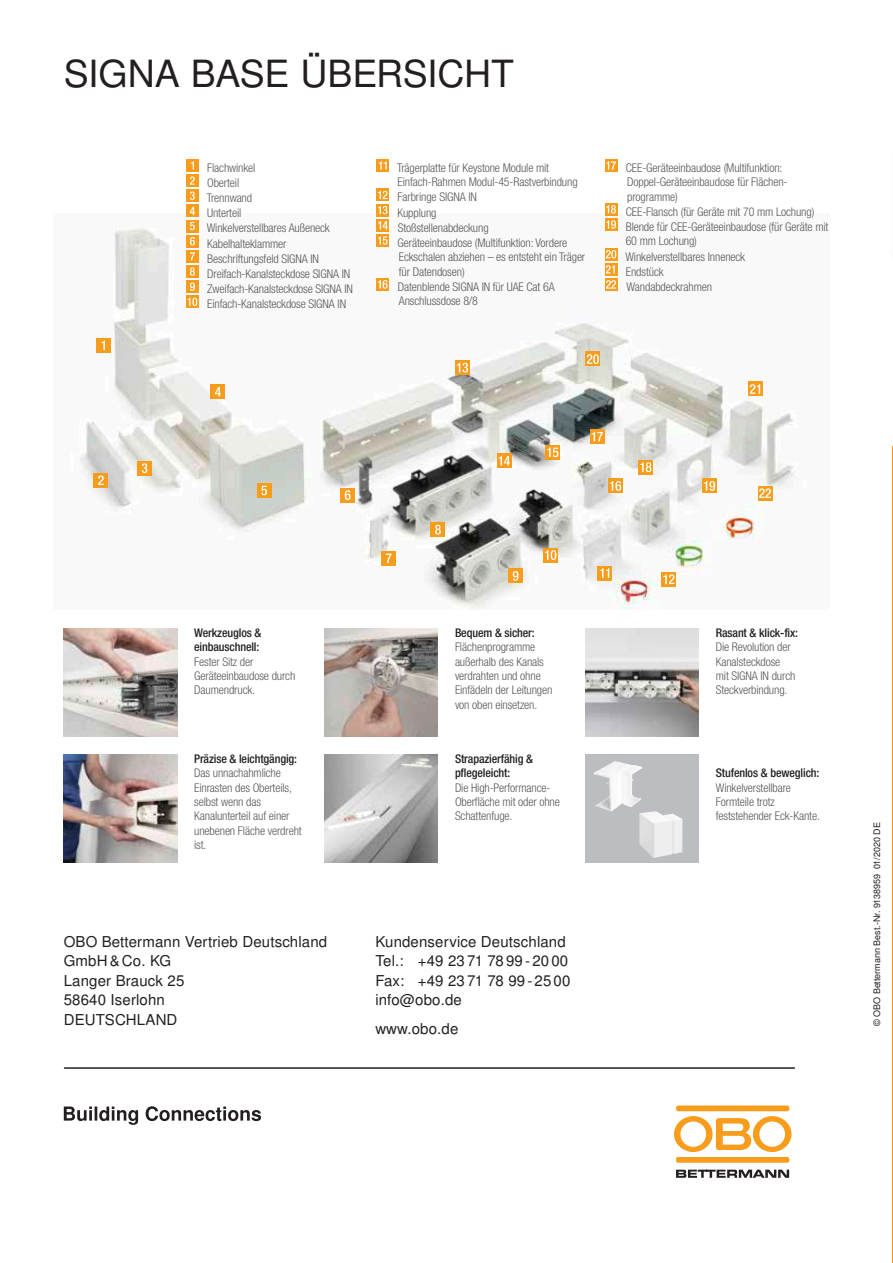
<style>
.page{position:relative;width:893px;height:1263px;background:#fff}
.page>*{position:absolute;margin:0;border:0;box-sizing:border-box;transform-origin:0 0}
.t1{font:37.5px "Nimbus San LOT";letter-spacing:-.01em;color:#231f20}
.t2{font:15px/19.5px "Nimbus San LOT";letter-spacing:.01em;color:#231f20}
.t3{font:500 condensed 13.5px "Helvetica Neue LT Std";color:#fff}
.t4{font:300 condensed 12px/14.4px "Helvetica Neue LT Std";letter-spacing:-.01em;color:#57585a}
.t5{font:500 condensed 12px/14.4px "Helvetica Neue LT Std";letter-spacing:-.01em;color:#231f20}
.t6{font:9px "Nimbus San LOT";color:#231f20}
</style>
<div class="page">
<img style="left:79px;top:213px;width:718px;height:396px">
<div style="left:585px;top:754px;width:114px;height:108px;background:#bcbdc0"></div>
<img style="left:585px;top:628px;width:114px;height:108px">
<img style="left:64px;top:754px;width:113px;height:108px">
<img style="left:64px;top:628px;width:113px;height:108px">
<img style="left:325px;top:754px;width:113px;height:108px">
<img style="left:325px;top:628px;width:113px;height:108px">
<div style="left:585px;top:351px;width:15px;height:15px;background:#f89c1c"></div>
<svg style="left:587px;top:354px;width:12px;height:10px"></svg>
<svg style="left:748px;top:381px;width:15px;height:15px"></svg>
<svg style="left:750px;top:384px;width:10px;height:10px"></svg>
<div style="left:758px;top:486px;width:14px;height:15px;background:#f89c1c"></div>
<img style="left:594px;top:761px;width:47px;height:51px">
<img style="left:639px;top:811px;width:43px;height:47px">
<div style="left:186px;top:159px;width:13px;height:13px;background:#f89c1c"></div>
<svg style="left:191px;top:161px;width:3px;height:8px"></svg>
<div style="left:186px;top:174px;width:13px;height:13px;background:#f89c1c"></div>
<svg style="left:190px;top:176px;width:5px;height:9px"></svg>
<div style="left:186px;top:189px;width:13px;height:13px;background:#f89c1c"></div>
<svg style="left:190px;top:192px;width:5px;height:8px"></svg>
<div style="left:186px;top:204px;width:13px;height:13px;background:#f89c1c"></div>
<svg style="left:190px;top:207px;width:5px;height:8px"></svg>
<div style="left:186px;top:220px;width:13px;height:12px;background:#f89c1c"></div>
<svg style="left:190px;top:222px;width:5px;height:8px"></svg>
<div style="left:186px;top:235px;width:13px;height:13px;background:#f89c1c"></div>
<svg style="left:190px;top:237px;width:5px;height:8px"></svg>
<div style="left:186px;top:250px;width:13px;height:13px;background:#f89c1c"></div>
<svg style="left:190px;top:252px;width:5px;height:8px"></svg>
<div style="left:186px;top:265px;width:13px;height:13px;background:#f89c1c"></div>
<svg style="left:190px;top:267px;width:5px;height:9px"></svg>
<div style="left:186px;top:280px;width:13px;height:13px;background:#f89c1c"></div>
<svg style="left:190px;top:282px;width:5px;height:9px"></svg>
<svg style="left:186px;top:295px;width:13px;height:13px"></svg>
<svg style="left:188px;top:298px;width:9px;height:8px"></svg>
<div style="left:376px;top:159px;width:13px;height:13px;background:#f89c1c"></div>
<svg style="left:379px;top:161px;width:8px;height:8px"></svg>
<svg style="left:376px;top:189px;width:13px;height:12px"></svg>
<svg style="left:378px;top:191px;width:9px;height:8px"></svg>
<svg style="left:376px;top:204px;width:13px;height:12px"></svg>
<svg style="left:378px;top:206px;width:9px;height:8px"></svg>
<div style="left:376px;top:219px;width:13px;height:13px;background:#f89c1c"></div>
<svg style="left:378px;top:221px;width:10px;height:8px"></svg>
<div style="left:376px;top:234px;width:13px;height:13px;background:#f89c1c"></div>
<svg style="left:378px;top:236px;width:10px;height:9px"></svg>
<div style="left:376px;top:278px;width:13px;height:13px;background:#f89c1c"></div>
<svg style="left:378px;top:280px;width:10px;height:9px"></svg>
<div style="left:605px;top:159px;width:12px;height:13px;background:#f89c1c"></div>
<svg style="left:606px;top:161px;width:10px;height:8px"></svg>
<div style="left:605px;top:203px;width:12px;height:13px;background:#f89c1c"></div>
<svg style="left:606px;top:205px;width:10px;height:9px"></svg>
<div style="left:605px;top:218px;width:12px;height:13px;background:#f89c1c"></div>
<svg style="left:606px;top:220px;width:10px;height:9px"></svg>
<svg style="left:605px;top:248px;width:12px;height:12px"></svg>
<svg style="left:606px;top:250px;width:10px;height:8px"></svg>
<svg style="left:605px;top:263px;width:12px;height:13px"></svg>
<svg style="left:606px;top:265px;width:9px;height:8px"></svg>
<div style="left:605px;top:278px;width:12px;height:13px;background:#f89c1c"></div>
<svg style="left:606px;top:280px;width:10px;height:9px"></svg>
<div style="left:702px;top:478px;width:15px;height:15px;background:#f89c1c"></div>
<svg style="left:704px;top:481px;width:11px;height:10px"></svg>
<div style="left:638px;top:460px;width:15px;height:15px;background:#f89c1c"></div>
<svg style="left:640px;top:462px;width:11px;height:10px"></svg>
<svg style="left:590px;top:429px;width:15px;height:15px"></svg>
<svg style="left:592px;top:432px;width:11px;height:9px"></svg>
<div style="left:608px;top:478px;width:15px;height:15px;background:#f89c1c"></div>
<svg style="left:610px;top:481px;width:11px;height:10px"></svg>
<div style="left:545px;top:445px;width:15px;height:15px;background:#f89c1c"></div>
<svg style="left:547px;top:447px;width:11px;height:10px"></svg>
<div style="left:497px;top:453px;width:15px;height:15px;background:#f89c1c"></div>
<svg style="left:498px;top:456px;width:12px;height:9px"></svg>
<svg style="left:455px;top:360px;width:15px;height:15px"></svg>
<svg style="left:457px;top:363px;width:11px;height:9px"></svg>
<div style="left:661px;top:572px;width:15px;height:15px;background:#f89c1c"></div>
<svg style="left:663px;top:574px;width:11px;height:10px"></svg>
<svg style="left:597px;top:566px;width:15px;height:14px"></svg>
<svg style="left:600px;top:568px;width:9px;height:10px"></svg>
<div style="left:543px;top:548px;width:15px;height:14px;background:#f89c1c"></div>
<svg style="left:545px;top:550px;width:11px;height:10px"></svg>
<div style="left:508px;top:568px;width:15px;height:15px;background:#f89c1c"></div>
<svg style="left:513px;top:571px;width:5px;height:10px"></svg>
<div style="left:431px;top:522px;width:14px;height:15px;background:#f89c1c"></div>
<svg style="left:435px;top:525px;width:6px;height:9px"></svg>
<div style="left:381px;top:551px;width:15px;height:15px;background:#f89c1c"></div>
<svg style="left:386px;top:553px;width:6px;height:10px"></svg>
<div style="left:340px;top:488px;width:15px;height:14px;background:#f89c1c"></div>
<svg style="left:345px;top:490px;width:6px;height:10px"></svg>
<div style="left:257px;top:483px;width:15px;height:15px;background:#f89c1c"></div>
<svg style="left:261px;top:486px;width:6px;height:9px"></svg>
<div style="left:210px;top:384px;width:15px;height:15px;background:#f89c1c"></div>
<svg style="left:215px;top:387px;width:6px;height:9px"></svg>
<div style="left:137px;top:461px;width:15px;height:15px;background:#f89c1c"></div>
<svg style="left:142px;top:463px;width:5px;height:10px"></svg>
<div style="left:94px;top:473px;width:14px;height:15px;background:#f89c1c"></div>
<svg style="left:98px;top:475px;width:6px;height:10px"></svg>
<div style="left:96px;top:338px;width:15px;height:15px;background:#f89c1c"></div>
<svg style="left:101px;top:340px;width:4px;height:10px"></svg>
<hr style="left:65px;top:1067px;width:729px;height:2px;background:#231f20">
<svg style="left:64px;top:1106px;width:197px;height:19px"></svg>
<div style="left:676px;top:1157px;width:113px;height:6px;background:#f89c1c;border-radius:2px"></div>
<svg style="left:674px;top:1116px;width:117px;height:36px"></svg>
<div style="left:676px;top:1105px;width:113px;height:6px;background:#f89c1c;border-radius:2px"></div>
<svg style="left:676px;top:1170px;width:113px;height:8px"></svg>
<hr style="left:892px;top:446px;width:1px;height:817px;background:#f89c1c">
<h1 class="t1" style="left:64px;top:51px;width:452px">SIGNA BASE ÜBERSICHT</h1>
<p class="t4" style="left:207px;top:160px;width:148px;line-height:15.1px">Flachwinkel<br>Oberteil<br>Trennwand<br>Unterteil<br>Winkelverstellbares Außeneck<br>Kabelhalteklammer<br>Beschriftungsfeld SIGNA IN<br>Dreifach-Kanalsteckdose SIGNA IN<br>Zweifach-Kanalsteckdose SIGNA IN<br>Einfach-Kanalsteckdose SIGNA IN</p>
<p class="t4" style="left:397px;top:160px;width:190px;line-height:14.9px">Trägerplatte für Keystone Module mit<br>Einfach-Rahmen Modul-45-Rastverbindung<br>Farbringe SIGNA IN<br>Kupplung<br>Stoßstellenabdeckung<br>Geräteeinbaudose (Multifunktion: Vordere<br>Eckschalen abziehen – es entsteht ein Träger für Datendosen)<br>Datenblende SIGNA IN für UAE Cat 6A<br>Anschlussdose 8/8</p>
<p class="t4" style="left:625px;top:160px;width:205px;line-height:14.9px">CEE-Geräteeinbaudose (Multifunktion:<br>Doppel-Geräteeinbaudose für Flächen&shy;programme)<br>CEE-Flansch (für Geräte mit 70 mm Lochung)<br>Blende für CEE-Geräteeinbaudose (für Geräte mit<br>60 mm Lochung)<br>Winkelverstellbares Inneneck<br>Endstück<br>Wandabdeckrahmen</p>
<p class="t5" style="left:194px;top:625px;width:69px">Werkzeuglos &amp; einbauschnell:</p>
<p class="t4" style="left:194px;top:654px;width:103px">Fester Sitz der<br>Geräteeinbaudose durch<br>Daumendruck.</p>
<p class="t5" style="left:455px;top:625px;width:81px">Bequem &amp; sicher:</p>
<p class="t4" style="left:455px;top:640px;width:99px">Flächenprogramme außerhalb des Kanals verdrahten und ohne<br>Einfädeln der Leitungen von oben einsetzen.</p>
<p class="t3" style="left:759px;top:486px;width:14px">22</p>
<p class="t5" style="left:716px;top:625px;width:84px">Rasant &amp; klick-fix:</p>
<p class="t4" style="left:716px;top:640px;width:81px">Die Revolution der<br>Kanalsteckdose mit SIGNA IN durch<br>Steckverbindung.</p>
<p class="t5" style="left:194px;top:751px;width:104px">Präzise &amp; leichtgängig:</p>
<p class="t4" style="left:194px;top:766px;width:109px">Das unnachahmliche<br>Einrasten des Oberteils, selbst wenn das<br>Kanalunterteil auf einer unebenen Fläche verdreht ist.</p>
<p class="t5" style="left:716px;top:765px;width:105px">Stufenlos &amp; beweglich:</p>
<p class="t5" style="left:455px;top:751px;width:79px">Strapazierfähig &amp; pflegeleicht:</p>
<p class="t4" style="left:455px;top:780px;width:106px">Die High-Performance-<br>Oberfläche mit oder ohne<br>Schattenfuge.</p>
<p class="t4" style="left:716px;top:780px;width:106px">Winkelverstellbare<br>Formteile trotz feststehender Eck-Kante.</p>
<p class="t2" style="left:64px;top:932px;width:265px">OBO Bettermann Vertrieb Deutschland<br>GmbH &amp; Co. KG<br>Langer Brauck 25<br>58640 Iserlohn<br>DEUTSCHLAND</p>
<p class="t2" style="left:375px;top:932px;width:197px">Kundenservice Deutschland<br>Tel.: +49 23 71 78 99 - 20 00<br>Fax: +49 23 71 78 99 - 25 00 info@obo.de</p>
<p class="t2" style="left:375px;top:1019px;width:85px">www.obo.de</p>
<p class="t6" style="left:871px;top:1026px;width:205px;rotate:-90deg">© OBO Bettermann Best.-Nr. 9138959 01/2020 DE</p>
</div>
